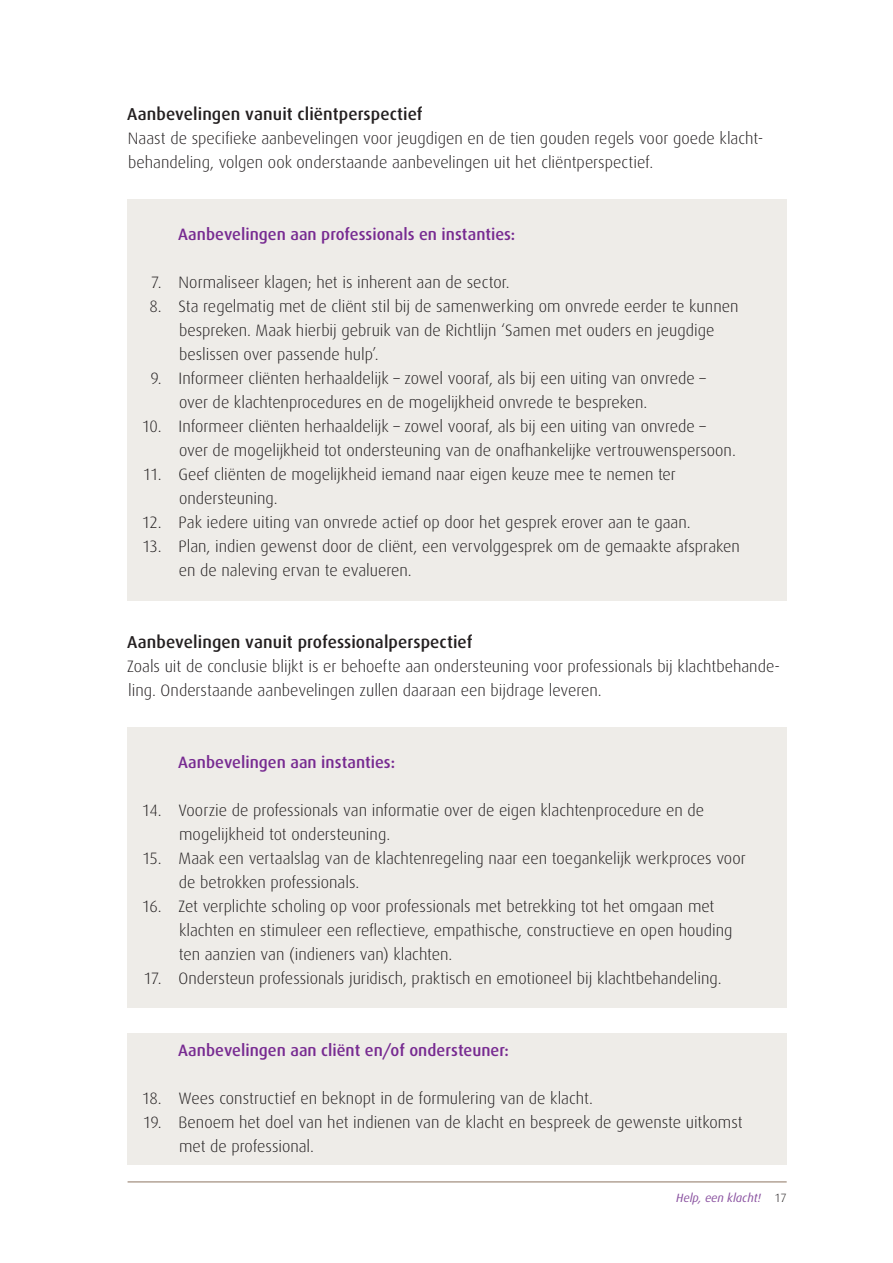
<style>
.page{position:relative;width:893px;height:1263px;background:#fff}
.page>*{position:absolute;margin:0;border:0;box-sizing:border-box;transform-origin:0 0}
.Lex-Broodtekst-Sub{font:500 17.25px "Dax";letter-spacing:.005em;color:#231f20}
.Lex-Aanbevelingen{font:300 16.5px/24px "Dax";color:#231f20}
.Lex-Broodtekst{font:300 16.5px/24px "Dax";color:#231f20}
.Lex-Aanbevelingen-2{font:500 16.5px "Dax";color:#772a91}
.t1{font:italic 12px "Dax";color:#8a52a0}
.s1{font-weight:300;font-style:normal;color:#231f20}
</style>
<div class="page">
<hr style="left:128px;top:1181px;width:659px;height:1px;background:#b3a396">
<div style="left:128px;top:199px;width:659px;height:66px;background:#eeece8"></div>
<div style="left:128px;top:243px;width:659px;height:70px;background:#eeece8"></div>
<div style="left:128px;top:267px;width:659px;height:118px;background:#eeece8"></div>
<div style="left:128px;top:339px;width:659px;height:94px;background:#eeece8"></div>
<div style="left:128px;top:387px;width:659px;height:94px;background:#eeece8"></div>
<div style="left:128px;top:435px;width:659px;height:94px;background:#eeece8"></div>
<div style="left:128px;top:507px;width:659px;height:94px;background:#eeece8"></div>
<div style="left:128px;top:727px;width:659px;height:66px;background:#eeece8"></div>
<div style="left:128px;top:771px;width:659px;height:94px;background:#eeece8"></div>
<div style="left:128px;top:819px;width:659px;height:94px;background:#eeece8"></div>
<div style="left:128px;top:867px;width:659px;height:118px;background:#eeece8"></div>
<div style="left:128px;top:967px;width:659px;height:66px;background:#eeece8"></div>
<div style="left:128px;top:1015px;width:659px;height:66px;background:#eeece8"></div>
<div style="left:128px;top:1059px;width:659px;height:70px;background:#eeece8"></div>
<div style="left:128px;top:1083px;width:659px;height:94px;background:#eeece8"></div>
<div style="left:103px;top:1008px;width:695px;height:24px;background:#fff"></div>
<div style="left:103px;top:1166px;width:695px;height:12px;background:#fff"></div>
<p class="Lex-Broodtekst-Sub" style="left:127px;top:104px;width:297px">Aanbevelingen vanuit cliëntperspectief</p>
<p class="Lex-Broodtekst" style="left:128px;top:126px;width:637px">Naast de specifieke aanbevelingen voor jeugdigen en de tien gouden regels voor goede klacht&shy;behandeling, volgen ook onderstaande aanbevelingen uit het cliëntperspectief.</p>
<p class="Lex-Aanbevelingen-2" style="left:178px;top:225px;width:339px">Aanbevelingen aan professionals en instanties:</p>
<p class="Lex-Aanbevelingen" style="left:151px;top:270px;width:360px">7. Normaliseer klagen; het is inherent aan de sector.</p>
<p class="Lex-Aanbevelingen" style="left:179px;top:294px;width:561px;text-indent:-30px">8. Sta regelmatig met de cliënt stil bij de samenwerking om onvrede eerder te kunnen bespreken. Maak hierbij gebruik van de Richtlijn ‘Samen met ouders en jeugdige beslissen over passende hulp’.</p>
<p class="Lex-Aanbevelingen" style="left:179px;top:366px;width:528px;text-indent:-29px">9. Informeer cliënten herhaaldelijk – zowel vooraf, als bij een uiting van onvrede – over de klachtenprocedures en de mogelijkheid onvrede te bespreken.</p>
<p class="Lex-Aanbevelingen" style="left:179px;top:414px;width:558px;text-indent:-37px">10. Informeer cliënten herhaaldelijk – zowel vooraf, als bij een uiting van onvrede – over de mogelijkheid tot ondersteuning van de onafhankelijke vertrouwenspersoon.</p>
<p class="Lex-Aanbevelingen" style="left:179px;top:462px;width:498px;text-indent:-36px">11. Geef cliënten de mogelijkheid iemand naar eigen keuze mee te nemen ter ondersteuning.</p>
<p class="Lex-Aanbevelingen" style="left:142px;top:510px;width:550px">12. Pak iedere uiting van onvrede actief op door het gesprek erover aan te gaan.</p>
<p class="Lex-Aanbevelingen" style="left:179px;top:534px;width:562px;text-indent:-37px">13. Plan, indien gewenst door de cliënt, een vervolggesprek om de gemaakte afspraken en de naleving ervan te evalueren.</p>
<p class="Lex-Broodtekst-Sub" style="left:127px;top:632px;width:347px">Aanbevelingen vanuit professionalperspectief</p>
<p class="Lex-Broodtekst" style="left:127px;top:654px;width:654px">Zoals uit de conclusie blijkt is er behoefte aan ondersteuning voor professionals bij klachtbehande&shy;ling. Onderstaande aanbevelingen zullen daaraan een bijdrage leveren.</p>
<p class="Lex-Aanbevelingen-2" style="left:178px;top:753px;width:218px">Aanbevelingen aan instanties:</p>
<p class="Lex-Aanbevelingen" style="left:179px;top:798px;width:527px;text-indent:-37px">14. Voorzie de professionals van informatie over de eigen klachtenprocedure en de mogelijkheid tot ondersteuning.</p>
<p class="Lex-Aanbevelingen" style="left:179px;top:846px;width:568px;text-indent:-37px">15. Maak een vertaalslag van de klachtenregeling naar een toegankelijk werkproces voor de betrokken professionals.</p>
<p class="Lex-Aanbevelingen" style="left:179px;top:894px;width:555px;text-indent:-37px">16. Zet verplichte scholing op voor professionals met betrekking tot het omgaan met klachten en stimuleer een reflectieve, empathische, constructieve en open houding ten aanzien van (indieners van) klachten.</p>
<p class="Lex-Aanbevelingen" style="left:143px;top:966px;width:580px">17. Ondersteun professionals juridisch, praktisch en emotioneel bij klachtbehandeling.</p>
<p class="Lex-Aanbevelingen-2" style="left:178px;top:1041px;width:332px">Aanbevelingen aan cliënt en/of ondersteuner:</p>
<p class="Lex-Aanbevelingen" style="left:142px;top:1086px;width:453px">18. Wees constructief en beknopt in de formulering van de klacht.</p>
<p class="Lex-Aanbevelingen" style="left:179px;top:1110px;width:565px;text-indent:-36px">19. Benoem het doel van het indienen van de klacht en bespreek de gewenste uitkomst met de professional.</p>
<p class="t1" style="left:676px;top:1191px;width:112px">Help, een klacht! <span class="s1">17</span></p>
</div>
